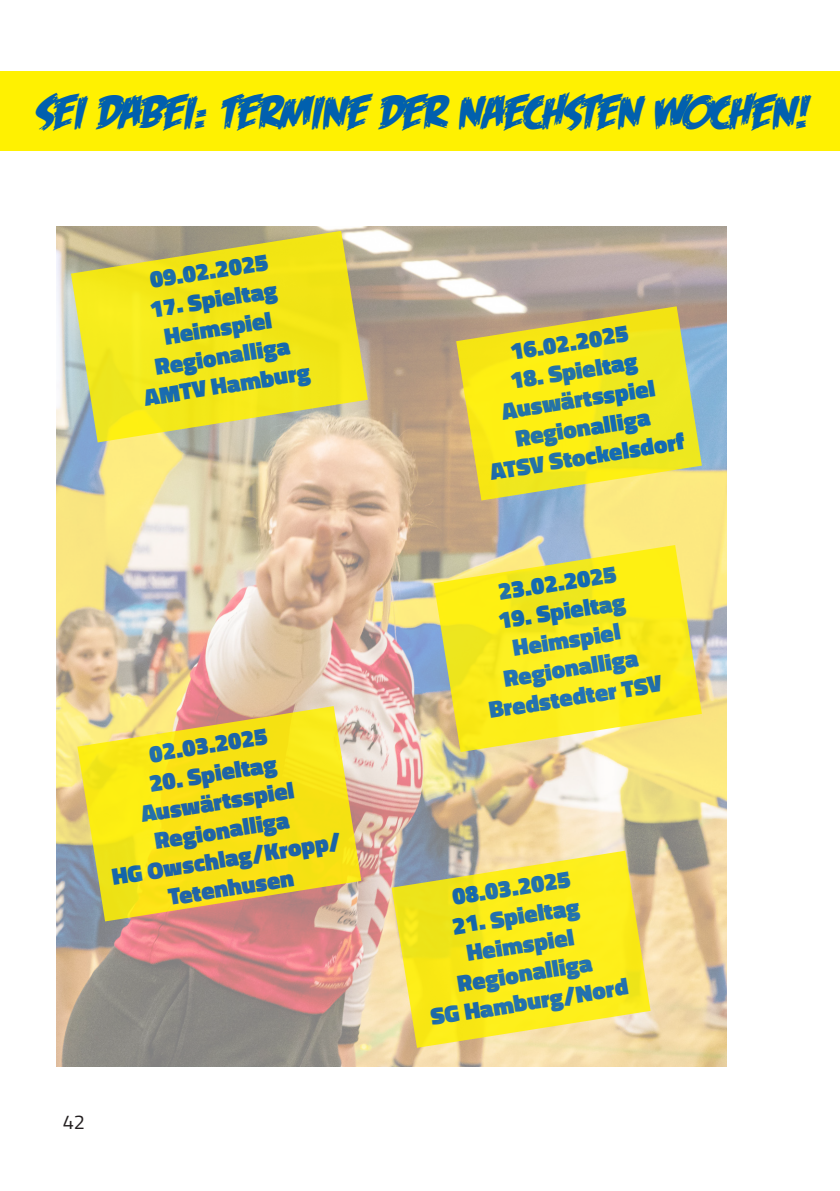
<style>
.page{position:relative;width:840px;height:1191px;background:#fff}
.page>*{position:absolute;margin:0;border:0;box-sizing:border-box;transform-origin:0 0}
.t1{font:48px "Feastof Flesh BB Italic";color:#0160ae}
.t2{font:900 24px/28.8px "Titillium Web";color:#0160ae;text-align:center}
.t3{font:20px "Titillium Web";color:#231f20}
</style>
<div class="page">
<div style="left:0;top:71px;width:839px;height:80px;background:#fff101"></div>
<img style="left:57px;top:227px;width:669px;height:839px">
<svg style="left:71px;top:231px;width:296px;height:211px;background:#e4da3a"></svg>
<svg style="left:456px;top:306px;width:245px;height:194px;background:#e9dd36"></svg>
<svg style="left:77px;top:706px;width:284px;height:215px;background:#eed634"></svg>
<svg style="left:433px;top:545px;width:268px;height:207px;background:#f2e539"></svg>
<svg style="left:391px;top:850px;width:259px;height:197px;background:#f2e23c"></svg>
<p class="t1" style="left:34px;top:87px;width:772px">SEI DABEI: TERMINE DER NAECHSTEN WOCHEN!</p>
<p class="t2" style="left:148px;top:266px;width:121px;rotate:-9deg">09.02.2025</p>
<p class="t2" style="left:128px;top:298px;width:169px;rotate:-9deg">17. Spieltag<br>Heimspiel<br>Regionalliga<br>AMTV Hamburg</p>
<p class="t2" style="left:147px;top:740px;width:121px;rotate:-9deg">02.03.2025</p>
<p class="t2" style="left:96px;top:777px;width:233px;rotate:-9deg">20. Spieltag<br>Auswärtsspiel<br>Regionalliga<br>HG Owschlag/Kropp/<br>Tetenhusen</p>
<p class="t3" style="left:63px;top:1107px;width:24px">42</p>
<p class="t2" style="left:508px;top:337px;width:121px;rotate:-9deg">16.02.2025</p>
<p class="t2" style="left:474px;top:372px;width:198px;rotate:-9deg">18. Spieltag<br>Auswärtsspiel<br>Regionalliga<br>ATSV Stockelsdorf</p>
<p class="t2" style="left:496px;top:578px;width:121px;rotate:-9deg">23.02.2025</p>
<p class="t2" style="left:473px;top:610px;width:176px;rotate:-9deg">19. Spieltag<br>Heimspiel<br>Regionalliga<br>Bredstedter TSV</p>
<p class="t2" style="left:450px;top:883px;width:121px;rotate:-9deg">08.03.2025</p>
<p class="t2" style="left:415px;top:917px;width:201px;rotate:-9deg">21. Spieltag<br>Heimspiel<br>Regionalliga<br>SG Hamburg/Nord</p>
</div>
